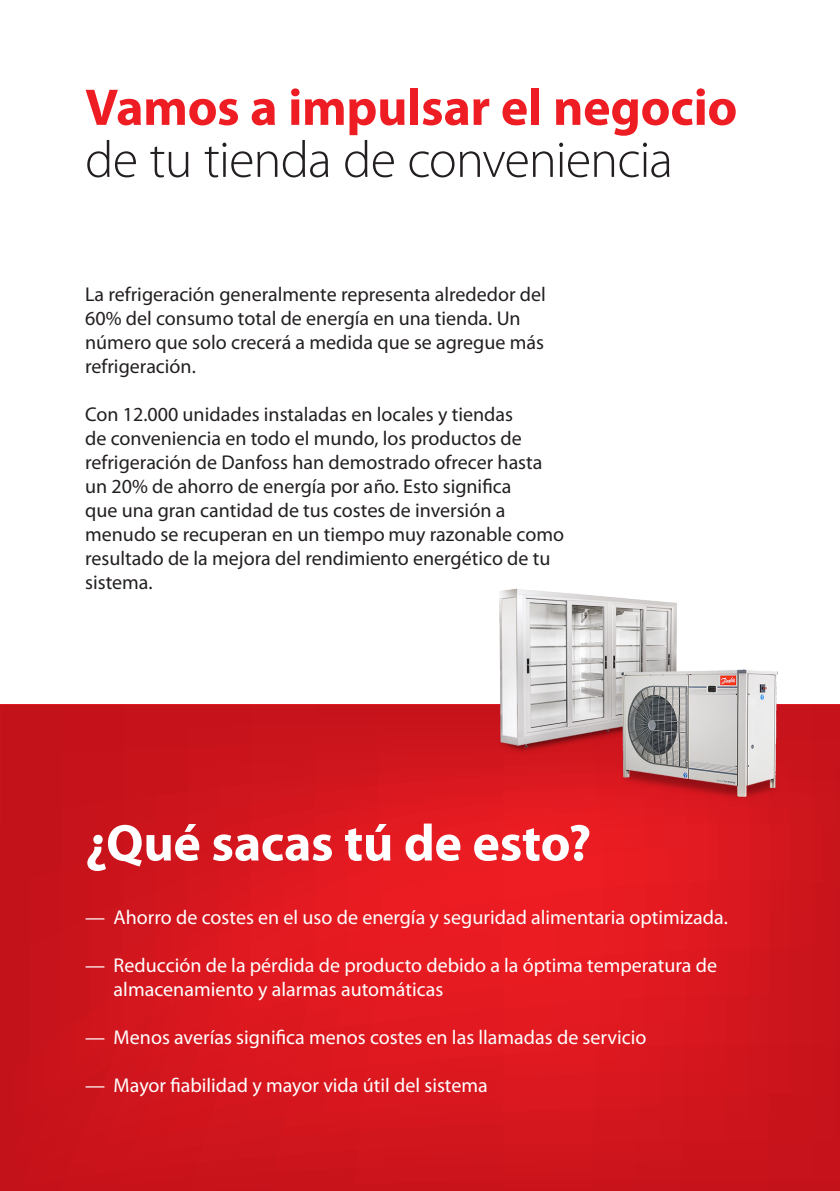
<style>
.page{position:relative;width:840px;height:1191px;background:#fff}
.page>*{position:absolute;margin:0;border:0;box-sizing:border-box;transform-origin:0 0}
.t1{font:300 52px "Myriad Pro";letter-spacing:-.02em;color:#231f20}
.t2{font:700 52px "Myriad Pro";letter-spacing:-.01em;color:#ee1d23}
.t3{font:700 52px "Myriad Pro";letter-spacing:-.005em;color:#fff}
.t4{font:20px/24px "Myriad Pro";color:#231f20}
.t5{font:20px/24px "Myriad Pro";color:#fff}
</style>
<div class="page">
<svg style="left:0;top:704px;width:839px;height:487px;background:#d4161d"></svg>
<img style="left:374px;top:588px;width:465px;height:262px">
<p class="t2" style="left:85px;top:73px;width:653px">Vamos a impulsar el negocio</p>
<p class="t1" style="left:85px;top:128px;width:589px">de tu tienda de conveniencia</p>
<p class="t4" style="left:85px;top:282px;width:462px">La refrigeración generalmente representa alrededor del 60% del consumo total de energía en una tienda. Un número que solo crecerá a medida que se agregue más refrigeración.</p>
<p class="t4" style="left:85px;top:402px;width:480px">Con 12.000 unidades instaladas en locales y tiendas<br>de conveniencia en todo el mundo, los productos de refrigeración de Danfoss han demostrado ofrecer hasta un 20% de ahorro de energía por año. Esto significa<br>que una gran cantidad de tus costes de inversión a menudo se recuperan en un tiempo muy razonable como resultado de la mejora del rendimiento energético de tu sistema.</p>
<p class="t3" style="left:85px;top:809px;width:507px">¿Qué sacas tú de esto?</p>
<p class="t5" style="left:85px;top:904px;width:644px">— Ahorro de costes en el uso de energía y seguridad alimentaria optimizada.</p>
<p class="t5" style="left:114px;top:952px;width:604px;text-indent:-28px">— Reducción de la pérdida de producto debido a la óptima temperatura de almacenamiento y alarmas automáticas</p>
<p class="t5" style="left:85px;top:1024px;width:562px">— Menos averías significa menos costes en las llamadas de servicio</p>
<p class="t5" style="left:85px;top:1072px;width:404px">— Mayor fiabilidad y mayor vida útil del sistema</p>
</div>
